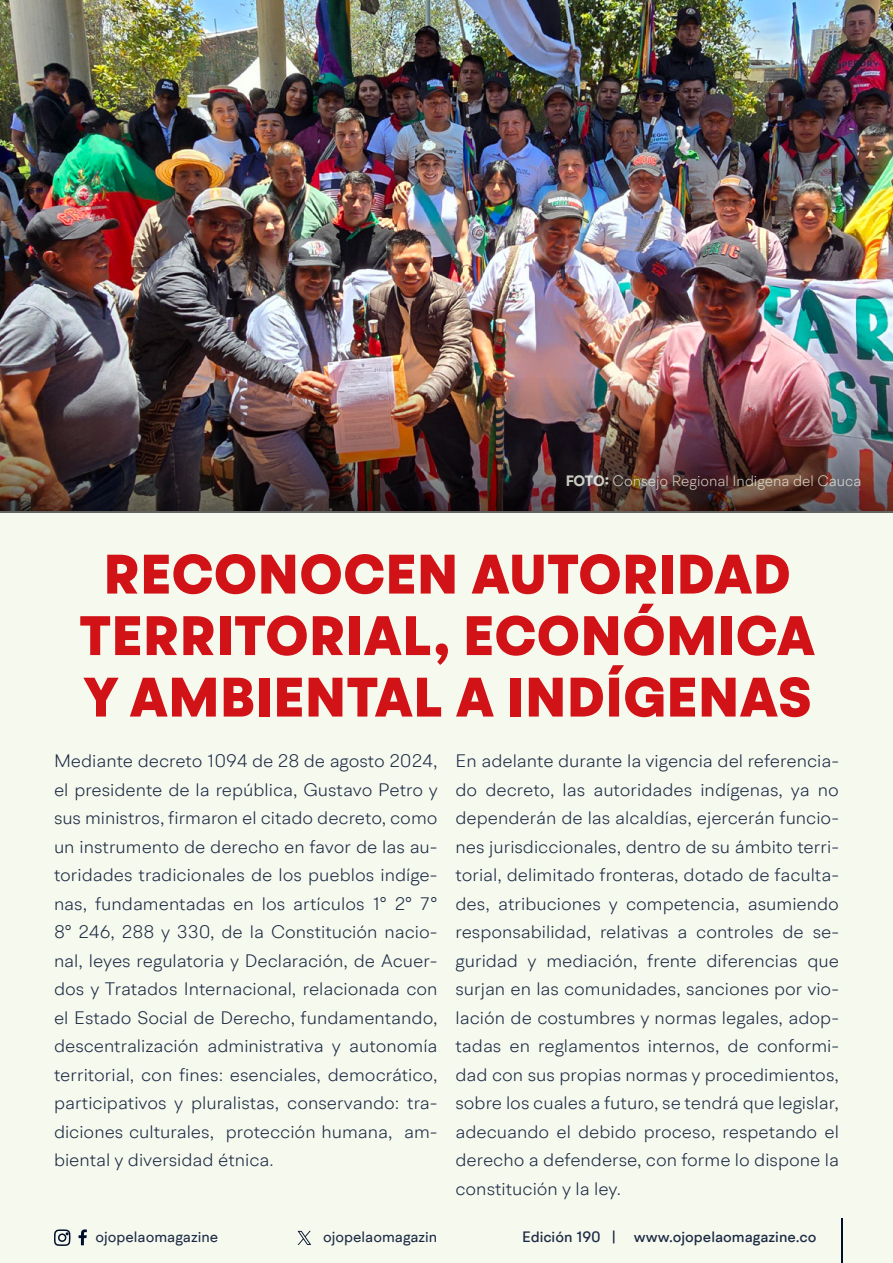
<style>
.page{position:relative;width:893px;height:1263px;background:#f6f9ee}
.page>*{position:absolute;margin:0;border:0;box-sizing:border-box;transform-origin:0 0}
.t1{font:900 55.5px/61.5px "BR Hendrix";letter-spacing:.01em;color:#d11217;text-align:center}
.t2{font:300 18px/28.5px "BR Hendrix";color:#1b2943;text-align:justify}
.t3{font:300 15px "BR Hendrix";color:#f5faed}
.t4{font:500 15px "BR Hendrix";color:#1b2943}
.t5{font:15px "BR Hendrix";color:#1b2943}
.s1{font-weight:700}
</style>
<div class="page">
<svg style="left:79px;top:1229px;width:8px;height:16px"></svg>
<svg style="left:54px;top:1229px;width:17px;height:17px"></svg>
<hr style="left:841px;top:1219px;width:1px;height:44px;background:#000f2b">
<svg style="left:298px;top:1231px;width:13px;height:14px"></svg>
<img style="left:0;top:0;width:893px;height:376px">
<img style="left:0;top:376px;width:893px;height:137px">
<p class="t3" style="left:565px;top:472px;width:298px"><span class="s1">FOTO:</span> Consejo Regional Indigena del Cauca</p>
<h1 class="t1" style="left:79px;top:545px;width:737px">RECONOCEN AUTORIDAD<br>TERRITORIAL, ECONÓMICA<br>Y AMBIENTAL A INDÍGENAS</h1>
<p class="t2" style="left:54px;top:746px;width:385px">Mediante decreto 1094 de 28 de agosto 2024, el presidente de la república, Gustavo Petro y sus ministros, firmaron el citado decreto, como un instrumento de derecho en favor de las au&shy;toridades tradicionales de los pueblos indíge&shy;nas, fundamentadas en los artículos 1° 2° 7° 8° 246, 288 y 330, de la Constitución nacio&shy;nal, leyes regulatoria y Declaración, de Acuer&shy;dos y Tratados Internacional, relacionada con el Estado Social de Derecho, fundamentando, descentralización administrativa y autonomía territorial, con fines: esenciales, democrático, participativos y pluralistas, conservando: tra&shy;diciones culturales, protección humana, am&shy;biental y diversidad étnica.</p>
<p class="t2" style="left:455px;top:746px;width:385px">En adelante durante la vigencia del referencia&shy;do decreto, las autoridades indígenas, ya no dependerán de las alcaldías, ejercerán funcio&shy;nes jurisdiccionales, dentro de su ámbito terri&shy;torial, delimitado fronteras, dotado de faculta&shy;des, atribuciones y competencia, asumiendo responsabilidad, relativas a controles de se&shy;guridad y mediación, frente diferencias que surjan en las comunidades, sanciones por vio&shy;lación de costumbres y normas legales, adop&shy;tadas en reglamentos internos, de conformi&shy;dad con sus propias normas y procedimientos, sobre los cuales a futuro, se tendrá que legislar, adecuando el debido proceso, respetando el derecho a defenderse, con forme lo dispone la constitución y la ley.</p>
<p class="t5" style="left:96px;top:1227px;width:124px">ojopelaomagazine</p>
<p class="t5" style="left:323px;top:1227px;width:116px">ojopelaomagazin</p>
<p class="t4" style="left:522px;top:1227px;width:296px">Edición 190 | www.ojopelaomagazine.co</p>
</div>
